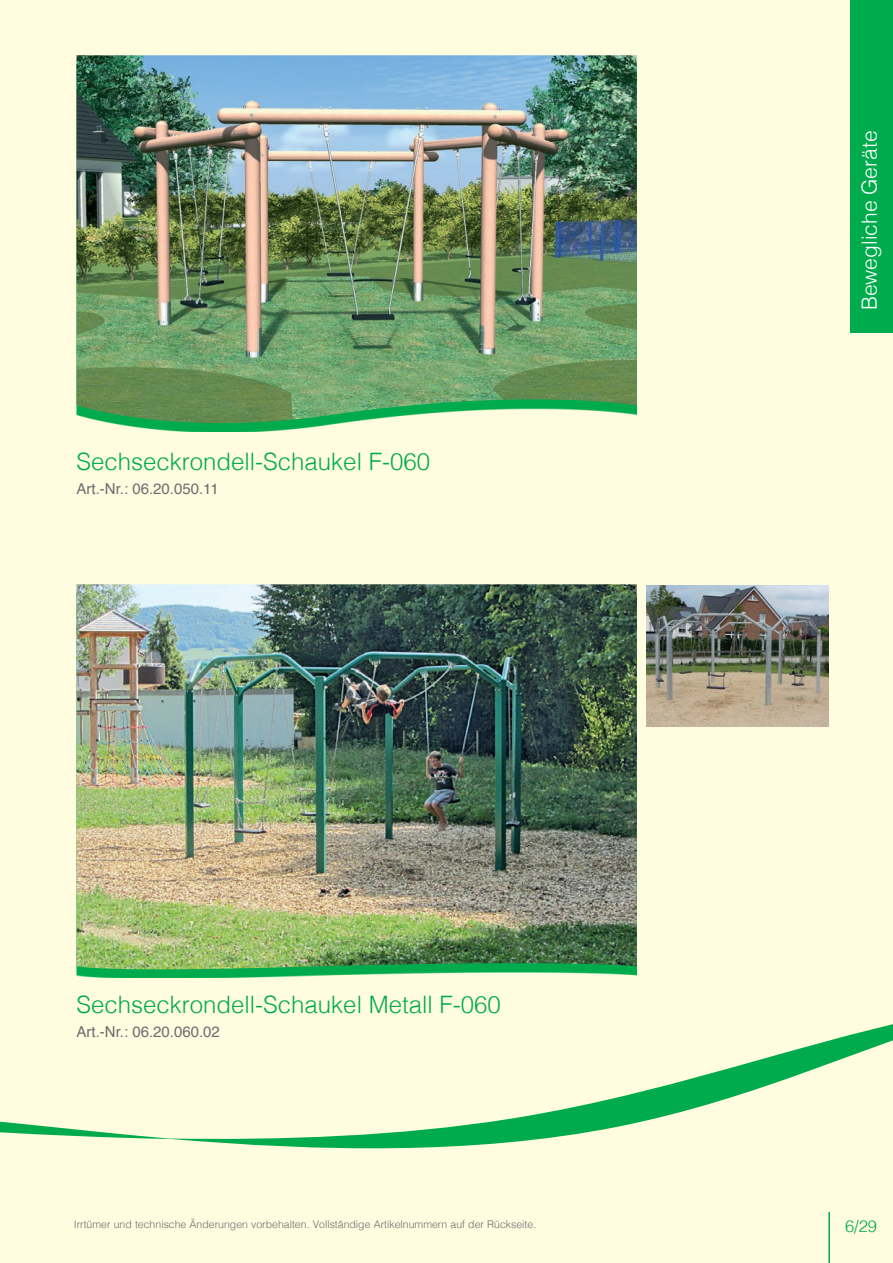
<style>
.page{position:relative;width:893px;height:1263px;background:#fffce0}
.page>*{position:absolute;margin:0;border:0;box-sizing:border-box;transform-origin:0 0}
.t1{font:300 24px "Helvetica";color:#00ab4d}
.t2{font:300 21px "Helvetica";color:#fff}
.t3{font:300 16.5px "Helvetica";color:#00ab4d}
.t4{font:15px "Helvetica";color:#6c6d70}
.t5{font:300 10.5px "Helvetica";color:#6c6d70}
</style>
<div class="page">
<svg style="left:76px;top:64px;width:254px;height:368px"></svg>
<img style="left:77px;top:55px;width:560px;height:370px">
<img style="left:77px;top:584px;width:560px;height:387px">
<img style="left:646px;top:585px;width:182px;height:141px">
<div style="left:850px;top:0;width:43px;height:333px;background:#00ab4d"></div>
<svg style="left:0;top:974px;width:893px;height:175px"></svg>
<hr style="left:828px;top:1212px;width:2px;height:51px;background:#00ab4d">
<h1 class="t1" style="left:77px;top:441px;width:355px">Sechseckrondell-Schaukel F-060</h1>
<h3 class="t4" style="left:77px;top:477px;width:144px">Art.-Nr.: 06.20.050.11</h3>
<h1 class="t1" style="left:77px;top:984px;width:426px">Sechseckrondell-Schaukel Metall F-060</h1>
<h3 class="t4" style="left:77px;top:1020px;width:145px">Art.-Nr.: 06.20.060.02</h3>
<h2 class="t2" style="left:851px;top:310px;width:181px;rotate:-90deg">Bewegliche Geräte</h2>
<p class="t5" style="left:74px;top:1215px;width:464px">Irrtümer und technische Änderungen vorbehalten. Vollständige Artikelnummern auf der Rückseite.</p>
<h3 class="t3" style="left:845px;top:1212px;width:34px">6/29</h3>
</div>
